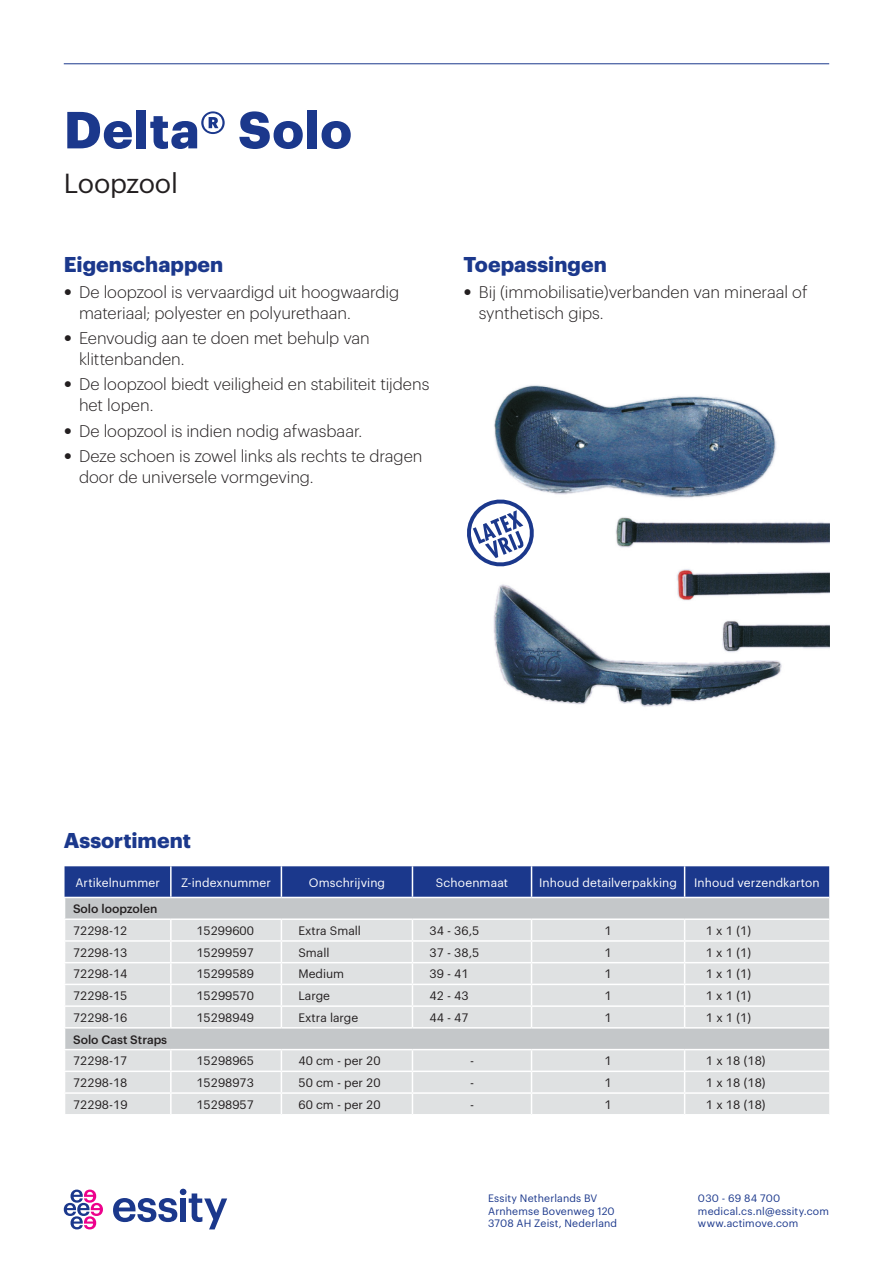
<style>
.page{position:relative;width:893px;height:1263px;background:#fff}
.page>*{position:absolute;margin:0;border:0;box-sizing:border-box;transform-origin:0 0}
.t1{font:700 51px "Graphik";letter-spacing:.015em;color:#1b388c}
.t2{font:27px "Graphik";letter-spacing:-.01em;color:#231f20}
.t3{font:700 21px "Graphik";color:#1b388c}
.t4{font:300 16.5px/21px "Graphik";color:#231f20}
.t5{font:12px "Graphik";color:#231f20}
.t6{font:12px "Graphik";letter-spacing:.01em;color:#fff}
.t7{font:500 12px "Graphik";color:#231f20}
.t8{font:10.5px/12.6px "Graphik";letter-spacing:.015em;color:#1b388c}
.s1{font-family:"Helvetica Neue LT Std"}
</style>
<div class="page">
<hr style="left:64px;top:63px;width:765px;height:1px;background:#1b388c">
<img style="left:493px;top:385px;width:336px;height:322px">
<svg style="left:467px;top:492px;width:69px;height:82px"></svg>
<svg style="left:64px;top:866px;width:765px;height:248px;background:#c5cad5"></svg>
<svg style="left:113px;top:1189px;width:114px;height:40px"></svg>
<svg style="left:64px;top:1189px;width:39px;height:40px"></svg>
<h1 class="t1" style="left:64px;top:90px;width:290px">Delta® Solo</h1>
<h2 class="t2" style="left:64px;top:163px;width:116px">Loopzool</h2>
<p class="t3" style="left:64px;top:249px;width:161px">Eigenschappen</p>
<p class="t4" style="left:79px;top:280px;width:322px;text-indent:-15px"><span class="s1">•</span> De loopzool is vervaardigd uit hoogwaardig materiaal; polyester en polyurethaan.</p>
<p class="t4" style="left:79px;top:326px;width:292px;text-indent:-15px"><span class="s1">•</span> Eenvoudig aan te doen met behulp van klittenbanden.</p>
<p class="t4" style="left:79px;top:372px;width:352px;text-indent:-15px"><span class="s1">•</span> De loopzool biedt veiligheid en stabiliteit tijdens het lopen.</p>
<p class="t4" style="left:64px;top:419px;width:300px"><span class="s1">•</span> De loopzool is indien nodig afwasbaar.</p>
<p class="t4" style="left:79px;top:444px;width:345px;text-indent:-15px"><span class="s1">•</span> Deze schoen is zowel links als rechts te dragen door de universele vormgeving.</p>
<p class="t3" style="left:463px;top:249px;width:145px">Toepassingen</p>
<p class="t4" style="left:479px;top:280px;width:330px;text-indent:-15px"><span class="s1">•</span> Bij (immobilisatie)verbanden van mineraal of synthetisch gips.</p>
<p class="t3" style="left:64px;top:824px;width:129px">Assortiment</p>
<p class="t6" style="left:75px;top:873px;width:86px">Artikelnummer</p>
<p class="t6" style="left:181px;top:873px;width:91px">Z-indexnummer</p>
<p class="t6" style="left:309px;top:873px;width:78px">Omschrijving</p>
<p class="t6" style="left:436px;top:873px;width:74px">Schoenmaat</p>
<p class="t6" style="left:539px;top:873px;width:140px">Inhoud detailverpakking</p>
<p class="t6" style="left:694px;top:873px;width:127px">Inhoud verzendkarton</p>
<p class="t7" style="left:73px;top:900px;width:86px">Solo loopzolen</p>
<p class="t5" style="left:73px;top:922px;width:56px">72298-12</p>
<p class="t5" style="left:196px;top:922px;width:59px">15299600</p>
<p class="t5" style="left:298px;top:922px;width:64px">Extra Small</p>
<p class="t5" style="left:429px;top:922px;width:51px">34 - 36,5</p>
<p class="t5" style="left:604px;top:922px;width:9px">1</p>
<p class="t5" style="left:706px;top:922px;width:47px">1 x 1 (1)</p>
<p class="t5" style="left:73px;top:943px;width:56px">72298-13</p>
<p class="t5" style="left:196px;top:943px;width:59px">15299597</p>
<p class="t5" style="left:298px;top:943px;width:33px">Small</p>
<p class="t5" style="left:429px;top:943px;width:51px">37 - 38,5</p>
<p class="t5" style="left:604px;top:943px;width:9px">1</p>
<p class="t5" style="left:706px;top:943px;width:47px">1 x 1 (1)</p>
<p class="t5" style="left:73px;top:965px;width:56px">72298-14</p>
<p class="t5" style="left:196px;top:965px;width:59px">15299589</p>
<p class="t5" style="left:298px;top:965px;width:47px">Medium</p>
<p class="t5" style="left:429px;top:965px;width:41px">39 - 41</p>
<p class="t5" style="left:604px;top:965px;width:9px">1</p>
<p class="t5" style="left:706px;top:965px;width:47px">1 x 1 (1)</p>
<p class="t5" style="left:73px;top:987px;width:56px">72298-15</p>
<p class="t5" style="left:196px;top:987px;width:59px">15299570</p>
<p class="t5" style="left:298px;top:987px;width:33px">Large</p>
<p class="t5" style="left:429px;top:987px;width:41px">42 - 43</p>
<p class="t5" style="left:604px;top:987px;width:9px">1</p>
<p class="t5" style="left:706px;top:987px;width:47px">1 x 1 (1)</p>
<p class="t5" style="left:73px;top:1008px;width:56px">72298-16</p>
<p class="t5" style="left:196px;top:1008px;width:59px">15298949</p>
<p class="t5" style="left:298px;top:1008px;width:61px">Extra large</p>
<p class="t5" style="left:430px;top:1008px;width:41px">44 - 47</p>
<p class="t5" style="left:604px;top:1008px;width:9px">1</p>
<p class="t5" style="left:706px;top:1008px;width:47px">1 x 1 (1)</p>
<p class="t7" style="left:73px;top:1030px;width:96px">Solo Cast Straps</p>
<p class="t5" style="left:73px;top:1052px;width:56px">72298-17</p>
<p class="t5" style="left:196px;top:1052px;width:59px">15298965</p>
<p class="t5" style="left:298px;top:1052px;width:84px">40 cm - per 20</p>
<p class="t5" style="left:470px;top:1052px;width:6px">-</p>
<p class="t5" style="left:605px;top:1052px;width:9px">1</p>
<p class="t5" style="left:706px;top:1052px;width:61px">1 x 18 (18)</p>
<p class="t5" style="left:73px;top:1074px;width:56px">72298-18</p>
<p class="t5" style="left:196px;top:1074px;width:59px">15298973</p>
<p class="t5" style="left:298px;top:1074px;width:84px">50 cm - per 20</p>
<p class="t5" style="left:470px;top:1074px;width:6px">-</p>
<p class="t5" style="left:605px;top:1074px;width:9px">1</p>
<p class="t5" style="left:706px;top:1074px;width:61px">1 x 18 (18)</p>
<p class="t5" style="left:73px;top:1095px;width:56px">72298-19</p>
<p class="t5" style="left:196px;top:1095px;width:59px">15298957</p>
<p class="t5" style="left:298px;top:1095px;width:84px">60 cm - per 20</p>
<p class="t5" style="left:470px;top:1095px;width:6px">-</p>
<p class="t5" style="left:605px;top:1095px;width:9px">1</p>
<p class="t5" style="left:706px;top:1095px;width:61px">1 x 18 (18)</p>
<p class="t8" style="left:488px;top:1191px;width:131px">Essity Netherlands BV<br>Arnhemse Bovenweg 120<br>3708 AH Zeist, Nederland</p>
<p class="t8" style="left:698px;top:1191px;width:133px">030 - 69 84 700 medical.cs.nl@essity.com www.actimove.com</p>
</div>
